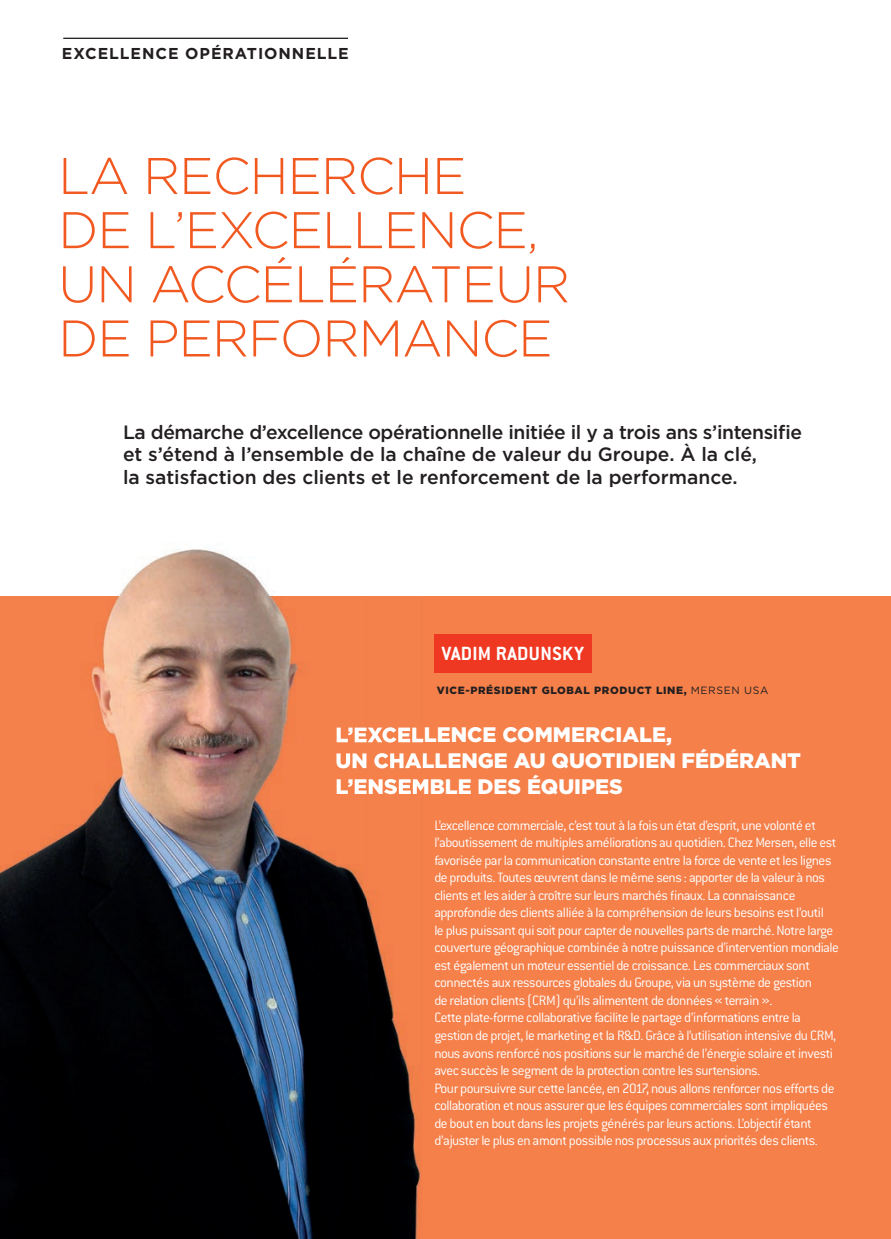
<style>
.page{position:relative;width:891px;height:1239px;background:#fff}
.page>*{position:absolute;margin:0;border:0;box-sizing:border-box;transform-origin:0 0}
.t1{font:300 51.45px/54.1px "Gotham";letter-spacing:-.02em;color:#f15921}
.t2{font:900 21px/25.9px "Gotham";color:#fff}
.t3{font:700 21px "Conduit ITC";letter-spacing:.02em;color:#fff}
.t4{font:500 19.25px/22.8px "Gotham";color:#231f20}
.t5{font:700 15.75px "Gotham";letter-spacing:.06em;color:#231f20}
.t6{font:300 14.88px/17.5px "Conduit ITC";letter-spacing:-.035em;color:#fff}
.t7{font:900 10.5px "Gotham";letter-spacing:.06em;color:#231f20}
.s1{font-weight:400}
</style>
<div class="page">
<hr style="left:63px;top:38px;width:285px;height:1px;background:#231f20">
<div style="left:0;top:596px;width:891px;height:642px;background:#f5804a"></div>
<img style="left:0;top:549px;width:423px;height:689px">
<img style="left:337px;top:727px;width:86px;height:18px">
<img style="left:336px;top:748px;width:87px;height:20px">
<img style="left:337px;top:774px;width:86px;height:20px">
<div style="left:434px;top:634px;width:158px;height:38px;background:#ef3822"></div>
<p class="t5" style="left:62px;top:43px;width:288px">EXCELLENCE OPÉRATIONNELLE</p>
<h1 class="t1" style="left:58px;top:147px;width:513px">LA RECHERCHE<br>DE L’EXCELLENCE,<br>UN ACCÉLÉRATEUR<br>DE PERFORMANCE</h1>
<p class="t4" style="left:123px;top:420px;width:680px">La démarche d’excellence opérationnelle initiée il y a trois ans s’intensifie et s’étend à l’ensemble de la chaîne de valeur du Groupe. À la clé,<br>la satisfaction des clients et le renforcement de la performance.</p>
<h2 class="t3" style="left:442px;top:641px;width:143px">VADIM RADUNSKY</h2>
<p class="t7" style="left:437px;top:683px;width:333px">VICE-PRÉSIDENT GLOBAL PRODUCT LINE, <span class="s1">MERSEN USA</span></p>
<h2 class="t2" style="left:335px;top:721px;width:467px">L’EXCELLENCE COMMERCIALE,<br>UN CHALLENGE AU QUOTIDIEN FÉDÉRANT<br>L’ENSEMBLE DES ÉQUIPES</h2>
<p class="t6" style="left:434px;top:816px;width:406px">L’excellence commerciale, c’est tout à la fois un état d’esprit, une volonté et l’aboutissement de multiples améliorations au quotidien. Chez Mersen, elle est favorisée par la communication constante entre la force de vente et les lignes de produits. Toutes œuvrent dans le même sens : apporter de la valeur à nos clients et les aider à croître sur leurs marchés finaux. La connaissance approfondie des clients alliée à la compréhension de leurs besoins est l’outil<br>le plus puissant qui soit pour capter de nouvelles parts de marché. Notre large couverture géographique combinée à notre puissance d’intervention mondiale est également un moteur essentiel de croissance. Les commerciaux sont connectés aux ressources globales du Groupe, via un système de gestion<br>de relation clients (CRM) qu’ils alimentent de données « terrain ».<br>Cette plate-forme collaborative facilite le partage d’informations entre la gestion de projet, le marketing et la R&amp;D. Grâce à l’utilisation intensive du CRM, nous avons renforcé nos positions sur le marché de l’énergie solaire et investi avec succès le segment de la protection contre les surtensions.<br>Pour poursuivre sur cette lancée, en 2017, nous allons renforcer nos efforts de collaboration et nous assurer que les équipes commerciales sont impliquées de bout en bout dans les projets générés par leurs actions. L’objectif étant d’ajuster le plus en amont possible nos processus aux priorités des clients.</p>
</div>
